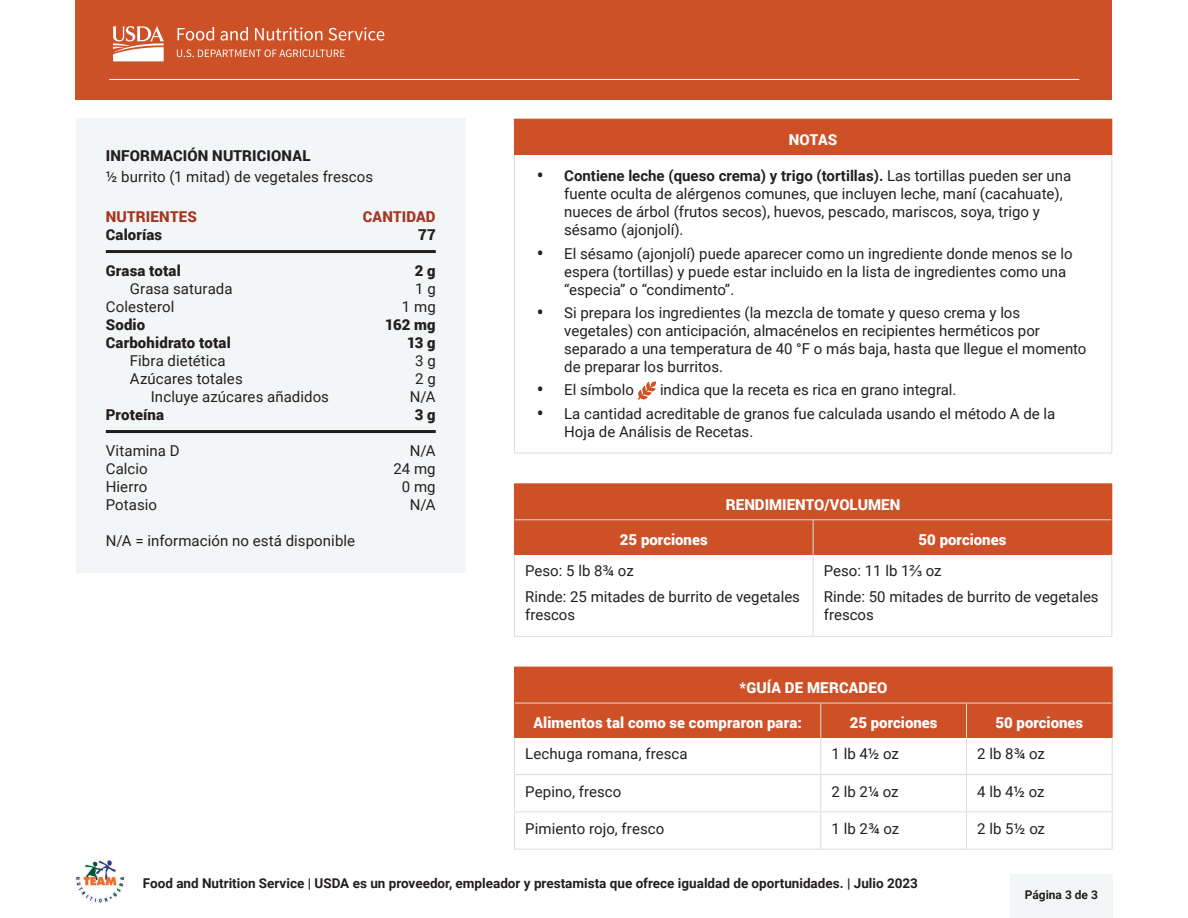
<style>
.page{position:relative;width:1188px;height:918px;background:#fff}
.page>*{position:absolute;margin:0;border:0;box-sizing:border-box;transform-origin:0 0}
.t1{font:15px/18px "Roboto";color:#231f20}
.t2{font:900 15px "Roboto";color:#fff}
.t3{font:900 15px "Roboto";letter-spacing:.01em;color:#231f20}
.t4{font:900 15px "Roboto";letter-spacing:.015em;color:#a43722}
.t5{font:700 13.5px "Roboto";color:#231f20}
.t6{font:700 12px "Roboto";color:#231f20}
.s1{font-weight:900;font-size:16.5px}
.s2{font-weight:700}
.s3{font-family:"Arial"}
</style>
<div class="page">
<div style="left:76px;top:0;width:1036px;height:100px;background:#cd5127"></div>
<svg style="left:178px;top:27px;width:36px;height:14px"></svg>
<svg style="left:221px;top:27px;width:27px;height:14px"></svg>
<svg style="left:177px;top:49px;width:168px;height:8px"></svg>
<svg style="left:112px;top:26px;width:52px;height:35px"></svg>
<hr style="left:109px;top:79px;width:970px;height:1px;background:#fff">
<img style="left:75px;top:860px;width:50px;height:43px">
<div style="left:1010px;top:874px;width:102px;height:44px;background:#f3f6f7"></div>
<div style="left:514px;top:484px;width:598px;height:36px;background:#cd5027"></div>
<div style="left:514px;top:520px;width:299px;height:34px;background:#cd5027"></div>
<div style="left:813px;top:520px;width:299px;height:34px;background:#cd5027"></div>
<hr style="left:515px;top:519px;width:298px;height:1px;background:#dddddb">
<hr style="left:813px;top:519px;width:298px;height:1px;background:#dddddb">
<hr style="left:813px;top:520px;width:1px;height:34px;background:#dddddb">
<hr style="left:514px;top:554px;width:1px;height:82px;background:#dddddb">
<hr style="left:813px;top:554px;width:1px;height:82px;background:#dddddb">
<hr style="left:1111px;top:554px;width:1px;height:82px;background:#dddddb">
<hr style="left:514px;top:636px;width:299px;height:1px;background:#dddddb">
<hr style="left:813px;top:636px;width:299px;height:1px;background:#dddddb">
<hr style="left:514px;top:483px;width:299px;height:1px;background:#cd5027">
<hr style="left:813px;top:483px;width:299px;height:1px;background:#cd5027">
<div style="left:514px;top:119px;width:598px;height:36px;background:#cd5027"></div>
<hr style="left:514px;top:155px;width:1px;height:298px;background:#dddddb">
<hr style="left:1111px;top:155px;width:1px;height:298px;background:#dddddb">
<hr style="left:514px;top:453px;width:598px;height:1px;background:#dddddb">
<svg style="left:638px;top:381px;width:18px;height:19px"></svg>
<div style="left:514px;top:667px;width:598px;height:36px;background:#cd5027"></div>
<div style="left:514px;top:703px;width:307px;height:35px;background:#cd5027"></div>
<div style="left:821px;top:703px;width:146px;height:35px;background:#cd5027"></div>
<div style="left:967px;top:703px;width:145px;height:35px;background:#cd5027"></div>
<hr style="left:515px;top:703px;width:306px;height:1px;background:#dddddb">
<hr style="left:821px;top:703px;width:146px;height:1px;background:#dddddb">
<hr style="left:967px;top:703px;width:145px;height:1px;background:#dddddb">
<hr style="left:966px;top:703px;width:1px;height:35px;background:#dddddb">
<hr style="left:514px;top:738px;width:1px;height:36px;background:#dddddb">
<hr style="left:820px;top:738px;width:1px;height:36px;background:#dddddb">
<hr style="left:966px;top:738px;width:1px;height:36px;background:#dddddb">
<hr style="left:1112px;top:738px;width:1px;height:36px;background:#dddddb">
<hr style="left:514px;top:774px;width:307px;height:1px;background:#dddddb">
<hr style="left:514px;top:775px;width:1px;height:37px;background:#dddddb">
<hr style="left:821px;top:774px;width:146px;height:1px;background:#dddddb">
<hr style="left:820px;top:775px;width:1px;height:37px;background:#dddddb">
<hr style="left:967px;top:774px;width:146px;height:1px;background:#dddddb">
<hr style="left:966px;top:775px;width:1px;height:37px;background:#dddddb">
<hr style="left:1112px;top:775px;width:1px;height:37px;background:#dddddb">
<hr style="left:514px;top:812px;width:307px;height:1px;background:#dddddb">
<hr style="left:514px;top:812px;width:1px;height:37px;background:#dddddb">
<hr style="left:821px;top:812px;width:146px;height:1px;background:#dddddb">
<hr style="left:820px;top:812px;width:1px;height:37px;background:#dddddb">
<hr style="left:967px;top:812px;width:146px;height:1px;background:#dddddb">
<hr style="left:966px;top:812px;width:1px;height:37px;background:#dddddb">
<hr style="left:1112px;top:812px;width:1px;height:37px;background:#dddddb">
<hr style="left:514px;top:849px;width:307px;height:1px;background:#dddddb">
<hr style="left:821px;top:849px;width:146px;height:1px;background:#dddddb">
<hr style="left:967px;top:849px;width:146px;height:1px;background:#dddddb">
<hr style="left:820px;top:703px;width:1px;height:35px;background:#dddddb">
<hr style="left:1112px;top:667px;width:1px;height:36px;background:#cd5027">
<hr style="left:1112px;top:703px;width:1px;height:35px;background:#cd5027">
<div style="left:76px;top:118px;width:390px;height:455px;background:#f3f6f7"></div>
<hr style="left:106px;top:250px;width:330px;height:3px;background:#231f20">
<hr style="left:106px;top:430px;width:330px;height:3px;background:#231f20">
<svg style="left:255px;top:27px;width:67px;height:14px"></svg>
<svg style="left:328px;top:27px;width:56px;height:14px"></svg>
<h2 class="t3" style="left:106px;top:145px;width:206px">INFORMACIÓN NUTRICIONAL</h2>
<p class="t1" style="left:106px;top:167px;width:269px">½ burrito (1 mitad) de vegetales frescos</p>
<p class="t4" style="left:106px;top:206px;width:93px">NUTRIENTES</p>
<p class="t4" style="left:363px;top:206px;width:74px">CANTIDAD</p>
<p class="t3" style="left:106px;top:224px;width:58px">Calorías</p>
<p class="t3" style="left:418px;top:224px;width:19px">77</p>
<p class="t3" style="left:106px;top:260px;width:76px">Grasa total</p>
<p class="t3" style="left:415px;top:260px;width:22px">2 g</p>
<p class="t1" style="left:130px;top:279px;width:104px">Grasa saturada</p>
<p class="t1" style="left:415px;top:279px;width:22px">1 g</p>
<p class="t1" style="left:106px;top:297px;width:70px">Colesterol</p>
<p class="t1" style="left:402px;top:297px;width:35px">1 mg</p>
<p class="t3" style="left:106px;top:314px;width:41px">Sodio</p>
<p class="t3" style="left:385px;top:314px;width:52px">162 mg</p>
<p class="t3" style="left:106px;top:332px;width:126px">Carbohidrato total</p>
<p class="t3" style="left:407px;top:332px;width:30px">13 g</p>
<p class="t1" style="left:130px;top:351px;width:97px">Fibra dietética</p>
<p class="t1" style="left:415px;top:351px;width:22px">3 g</p>
<p class="t1" style="left:130px;top:369px;width:114px">Azúcares totales</p>
<p class="t1" style="left:415px;top:369px;width:22px">2 g</p>
<p class="t1" style="left:151px;top:387px;width:180px">Incluye azúcares añadidos</p>
<p class="t1" style="left:410px;top:387px;width:27px">N/A</p>
<p class="t3" style="left:106px;top:404px;width:60px">Proteína</p>
<p class="t3" style="left:415px;top:404px;width:22px">3 g</p>
<p class="t1" style="left:106px;top:441px;width:75px">Vitamina D</p>
<p class="t1" style="left:410px;top:441px;width:27px">N/A</p>
<p class="t1" style="left:106px;top:459px;width:44px">Calcio</p>
<p class="t1" style="left:394px;top:459px;width:44px">24 mg</p>
<p class="t1" style="left:106px;top:477px;width:43px">Hierro</p>
<p class="t1" style="left:402px;top:477px;width:35px">0 mg</p>
<p class="t1" style="left:106px;top:495px;width:53px">Potasio</p>
<p class="t1" style="left:410px;top:495px;width:27px">N/A</p>
<p class="t1" style="left:106px;top:531px;width:251px">N/A = información no está disponible</p>
<h2 class="t2" style="left:789px;top:129px;width:50px">NOTAS</h2>
<p class="t1" style="left:564px;top:166px;width:508px;text-indent:-27px"><span class="s1">•</span> <span class="s2">Contiene leche (queso crema) y trigo (tortillas).</span> Las tortillas pueden ser una fuente oculta de alérgenos comunes, que incluyen leche, maní (cacahuate), nueces de árbol (frutos secos), huevos, pescado, mariscos, soya, trigo y sésamo (ajonjolí).</p>
<p class="t1" style="left:564px;top:244px;width:510px;text-indent:-27px"><span class="s1">•</span> El sésamo (ajonjolí) puede aparecer como un ingrediente donde menos se lo espera (tortillas) y puede estar incluido en la lista de ingredientes como una “especia” o “condimento”.</p>
<p class="t1" style="left:564px;top:303px;width:524px;text-indent:-27px"><span class="s1">•</span> Si prepara los ingredientes (la mezcla de tomate y queso crema y los vegetales) con anticipación, almacénelos en recipientes herméticos por separado a una temperatura de 40 °F o más baja, hasta que llegue el momento de preparar los burritos.</p>
<p class="t1" style="left:537px;top:381px;width:98px"><span class="s1">•</span> El símbolo</p>
<p class="t1" style="left:660px;top:381px;width:298px">indica que la receta es rica en grano integral.</p>
<p class="t1" style="left:564px;top:404px;width:493px;text-indent:-27px"><span class="s1">•</span> La cantidad acreditable de granos fue calculada usando el método A de la<br>Hoja de Análisis de Recetas.</p>
<h2 class="t2" style="left:726px;top:494px;width:176px">RENDIMIENTO/VOLUMEN</h2>
<p class="t2" style="left:620px;top:529px;width:89px">25 porciones</p>
<p class="t2" style="left:919px;top:529px;width:89px">50 porciones</p>
<p class="t1" style="left:525px;top:561px;width:110px">Peso: 5 lb 8¾ oz</p>
<p class="t1" style="left:525px;top:587px;width:276px">Rinde: 25 mitades de burrito de vegetales frescos</p>
<p class="t1" style="left:824px;top:561px;width:119px">Peso: 11 lb 1<span class="s3">⅔</span> oz</p>
<p class="t1" style="left:824px;top:587px;width:276px">Rinde: 50 mitades de burrito de vegetales frescos</p>
<h2 class="t2" style="left:739px;top:677px;width:149px">*GUÍA DE MERCADEO</h2>
<p class="t2" style="left:533px;top:712px;width:270px">Alimentos tal como se compraron para:</p>
<p class="t2" style="left:850px;top:712px;width:89px">25 porciones</p>
<p class="t2" style="left:995px;top:712px;width:89px">50 porciones</p>
<p class="t1" style="left:525px;top:744px;width:164px">Lechuga romana, fresca</p>
<p class="t1" style="left:832px;top:744px;width:69px">1 lb 4½ oz</p>
<p class="t1" style="left:977px;top:744px;width:69px">2 lb 8¾ oz</p>
<p class="t1" style="left:525px;top:782px;width:98px">Pepino, fresco</p>
<p class="t1" style="left:832px;top:782px;width:69px">2 lb 2¼ oz</p>
<p class="t1" style="left:977px;top:782px;width:69px">4 lb 4½ oz</p>
<p class="t1" style="left:525px;top:819px;width:141px">Pimiento rojo, fresco</p>
<p class="t1" style="left:832px;top:819px;width:69px">1 lb 2¾ oz</p>
<p class="t1" style="left:977px;top:819px;width:69px">2 lb 5½ oz</p>
<p class="t5" style="left:143px;top:874px;width:777px">Food and Nutrition Service | USDA es un proveedor, empleador y prestamista que ofrece igualdad de oportunidades. | Julio 2023</p>
<p class="t6" style="left:1025px;top:887px;width:75px">Página 3 de 3</p>
</div>
